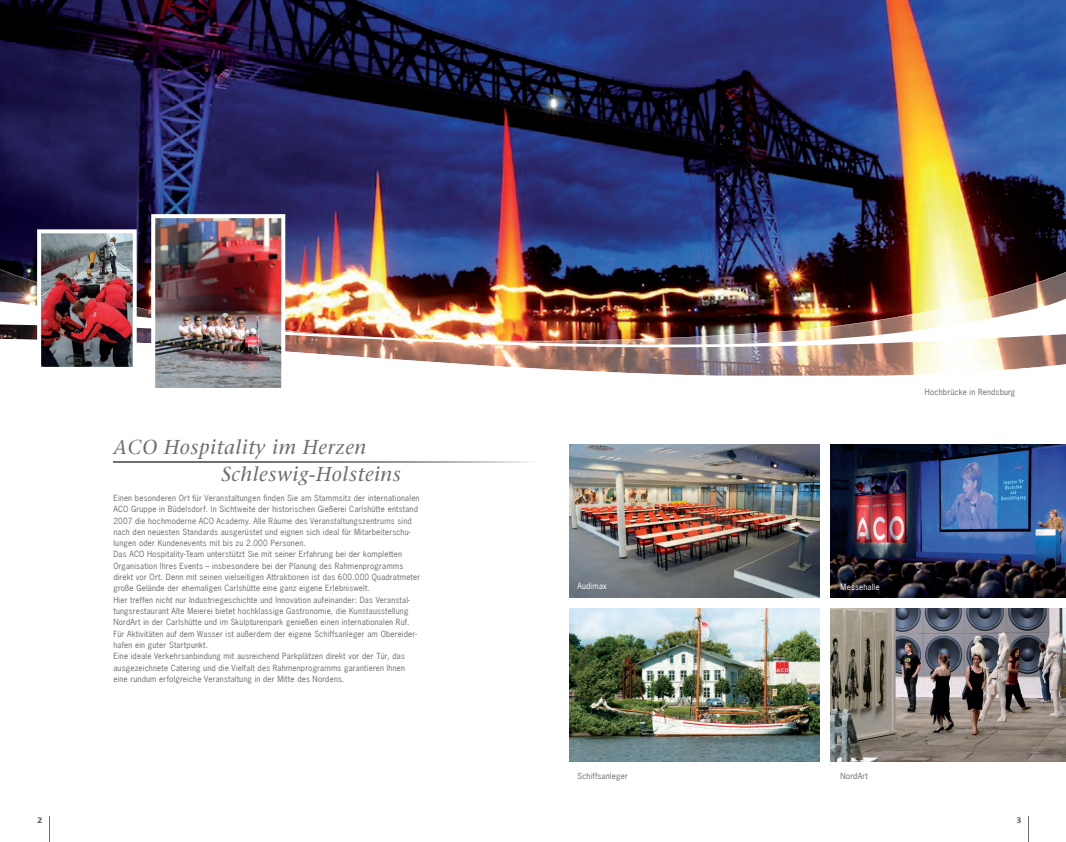
<style>
.page{position:relative;width:1066px;height:842px;background:#fff}
.page>*{position:absolute;margin:0;border:0;box-sizing:border-box;transform-origin:0 0}
.t1{font:italic 20px/27px "Stone Serif";letter-spacing:.03em;color:#6c6d70}
.t2{font:8px/11.3px "News Gothic";letter-spacing:.025em;color:#6c6d70}
.t3{font:8px "News Gothic";letter-spacing:.025em;color:#fff}
.t4{font:700 8px "Stone Sans";color:#6c6d70}
</style>
<div class="page">
<svg style="left:49px;top:816px;width:1px;height:26px"></svg>
<svg style="left:1028px;top:816px;width:1px;height:26px"></svg>
<img style="left:0;top:0;width:1066px;height:293px">
<img style="left:959px;top:273px;width:43px;height:20px">
<img style="left:0;top:269px;width:37px;height:24px">
<img style="left:1002px;top:272px;width:64px;height:21px">
<svg style="left:113px;top:351px;width:953px;height:111px"></svg>
<img style="left:0;top:293px;width:1066px;height:58px">
<svg style="left:113px;top:462px;width:416px;height:1px"></svg>
<img style="left:37px;top:229px;width:100px;height:142px">
<img style="left:151px;top:214px;width:134px;height:185px">
<svg style="left:830px;top:597px;width:49px;height:12px"></svg>
<img style="left:830px;top:609px;width:236px;height:153px">
<img style="left:569px;top:609px;width:251px;height:153px">
<img style="left:569px;top:444px;width:251px;height:153px">
<img style="left:830px;top:444px;width:236px;height:153px">
<h1 class="t1" style="left:221px;top:434px;width:181px;text-indent:-108px">ACO Hospitality im Herzen<br>Schleswig-Holsteins</h1>
<p class="t2" style="left:113px;top:492px;width:308px">Einen besonderen Ort für Veranstaltungen finden Sie am Stammsitz der internationalen ACO Gruppe in Büdelsdorf. In Sichtweite der historischen Gießerei Carlshütte entstand 2007 die hochmoderne ACO Academy. Alle Räume des Veranstaltungszentrums sind nach den neuesten Standards ausgerüstet und eignen sich ideal für Mitarbeiterschu&shy;lungen oder Kundenevents mit bis zu 2.000 Personen.<br>Das ACO Hospitality-Team unterstützt Sie mit seiner Erfahrung bei der kompletten Organisation Ihres Events – insbesondere bei der Planung des Rahmenprogramms direkt vor Ort. Denn mit seinen vielseitigen Attraktionen ist das 600.000 Quadratmeter große Gelände der ehemaligen Carlshütte eine ganz eigene Erlebniswelt.<br>Hier treffen nicht nur Industriegeschichte und Innovation aufeinander: Das Veranstal&shy;tungsrestaurant Alte Meierei bietet hochklassige Gastronomie, die Kunstausstellung NordArt in der Carlshütte und im Skulpturenpark genießen einen internationalen Ruf.<br>Für Aktivitäten auf dem Wasser ist außerdem der eigene Schiffsanleger am Obereider&shy;hafen ein guter Startpunkt.<br>Eine ideale Verkehrsanbindung mit ausreichend Parkplätzen direkt vor der Tür, das ausgezeichnete Catering und die Vielfalt des Rahmenprogramms garantieren Ihnen eine rundum erfolgreiche Veranstaltung in der Mitte des Nordens.</p>
<p class="t2" style="left:925px;top:386px;width:92px">Hochbrücke in Rendsburg</p>
<p class="t3" style="left:577px;top:581px;width:31px">Audimax</p>
<p class="t3" style="left:840px;top:581px;width:40px">Messehalle</p>
<p class="t2" style="left:577px;top:770px;width:52px">Schiffsanleger</p>
<p class="t2" style="left:840px;top:770px;width:29px">NordArt</p>
<p class="t4" style="left:37px;top:815px;width:7px">2</p>
<p class="t4" style="left:1016px;top:815px;width:7px">3</p>
</div>
